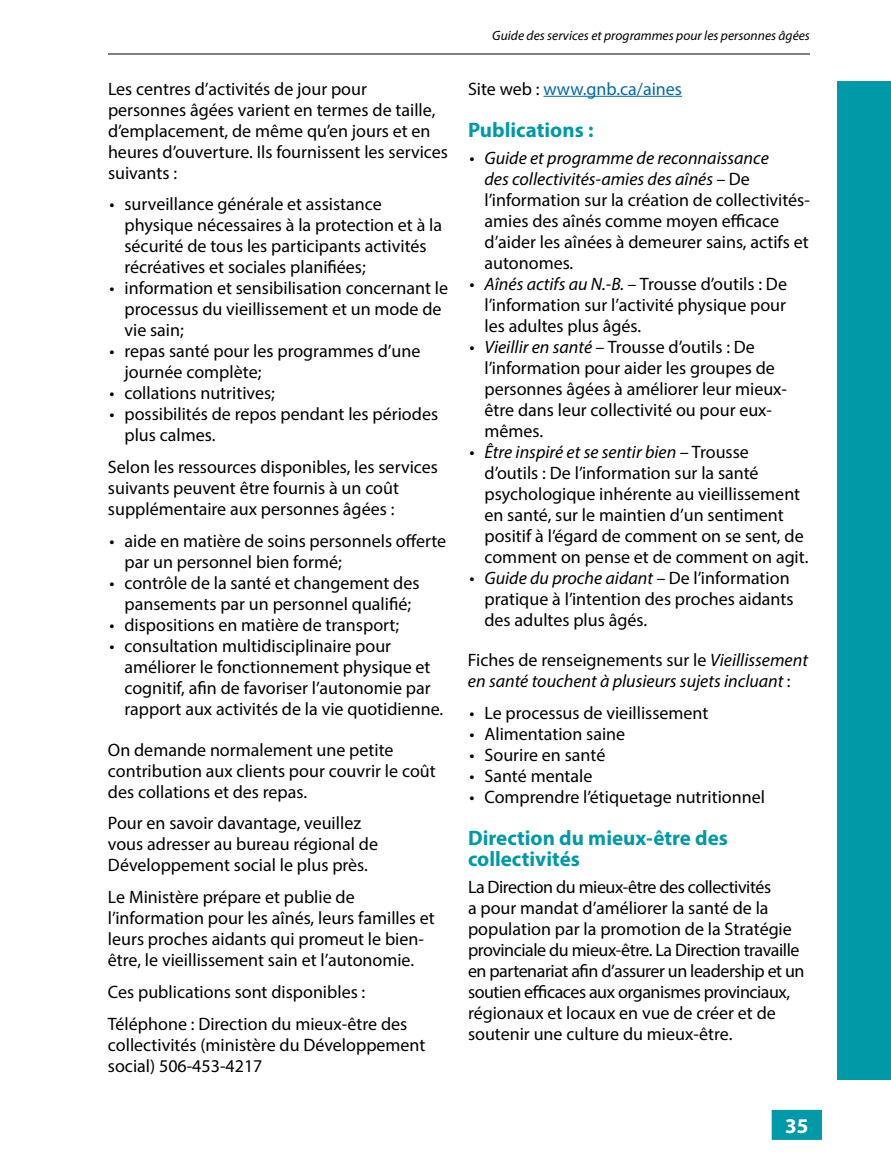
<style>
.page{position:relative;width:891px;height:1161px;background:#fff}
.page>*{position:absolute;margin:0;border:0;box-sizing:border-box;transform-origin:0 0}
.t1{font:700 21px/21px "Myriad Pro";color:#0099a8}
.t2{font:700 21px "Myriad Pro";color:#fff}
.t3{font:18px/21px "Myriad Pro";color:#000}
.t4{font:18px/21px "Myriad Pro";letter-spacing:-.025em;color:#000}
.t5{font:italic 18px/21px "Myriad Pro";color:#000}
.t6{font:18px "Myriad Pro";color:#0069aa}
.t7{font:italic 13.5px "Myriad Pro";color:#000}
.s1{color:#000}
.s2{font-style:italic}
.s3{font-style:normal}
</style>
<div class="page">
<div style="left:772px;top:1110px;width:50px;height:30px;background:#0099a8"></div>
<hr style="left:108px;top:54px;width:702px;height:1px;background:#000">
<div style="left:837px;top:81px;width:54px;height:999px;background:#0099a8"></div>
<hr style="left:543px;top:96px;width:139px;height:1px;background:#0069aa">
<p class="t3" style="left:108px;top:78px;width:342px">Les centres d’activités de jour pour personnes âgées varient en termes de taille, d’emplacement, de même qu’en jours et en heures d’ouverture. Ils fournissent les services suivants :</p>
<p class="t3" style="left:124px;top:194px;width:319px;text-indent:-15px">• surveillance générale et assistance physique nécessaires à la protection et à la sécurité de tous les participants activités récréatives et sociales planifiées;</p>
<p class="t3" style="left:124px;top:278px;width:325px;text-indent:-15px">• information et sensibilisation concernant le processus du vieillissement et un mode de vie sain;</p>
<p class="t3" style="left:124px;top:341px;width:298px;text-indent:-15px">• repas santé pour les programmes d’une journée complète;</p>
<p class="t3" style="left:109px;top:383px;width:167px">• collations nutritives;</p>
<p class="t3" style="left:124px;top:404px;width:315px;text-indent:-15px">• possibilités de repos pendant les périodes plus calmes.</p>
<p class="t3" style="left:108px;top:456px;width:332px">Selon les ressources disponibles, les services suivants peuvent être fournis à un coût supplémentaire aux personnes âgées :</p>
<p class="t3" style="left:124px;top:530px;width:323px;text-indent:-15px">• aide en matière de soins personnels offerte par un personnel bien formé;</p>
<p class="t3" style="left:109px;top:572px;width:312px;text-align:center">• contrôle de la santé et changement des pansements par un personnel qualifié;</p>
<p class="t3" style="left:109px;top:614px;width:291px">• dispositions en matière de transport;</p>
<p class="t3" style="left:124px;top:635px;width:320px;text-indent:-15px">• consultation multidisciplinaire pour améliorer le fonctionnement physique et cognitif, afin de favoriser l’autonomie par rapport aux activités de la vie quotidienne.</p>
<p class="t3" style="left:108px;top:739px;width:329px">On demande normalement une petite contribution aux clients pour couvrir le coût des collations et des repas.</p>
<p class="t3" style="left:108px;top:813px;width:272px">Pour en savoir davantage, veuillez vous adresser au bureau régional de<br>Développement social le plus près.</p>
<p class="t3" style="left:108px;top:886px;width:328px">Le Ministère prépare et publie de l’information pour les aînés, leurs familles et leurs proches aidants qui promeut le bien&shy;être, le vieillissement sain et l’autonomie.</p>
<p class="t3" style="left:108px;top:976px;width:301px;line-height:31.8px">Ces publications sont disponibles :<br>Téléphone : Direction du mieux-être des</p>
<p class="t3" style="left:108px;top:1034px;width:319px">collectivités (ministère du Développement social) 506-453-4217</p>
<p class="t7" style="left:492px;top:27px;width:319px">Guide des services et programmes pour les personnes âgées</p>
<p class="t6" style="left:468px;top:77px;width:216px"><span class="s1">Site web :</span> www.gnb.ca/aines</p>
<p class="t1" style="left:468px;top:119px;width:127px">Publications :</p>
<p class="t3" style="left:484px;top:147px;width:327px;text-indent:-15px"><span class="s2">• Guide et programme de reconnaissance<br>des collectivités-amies des aînés –</span> De l’information sur la création de collectivités&shy;amies des aînés comme moyen efficace d’aider les aînées à demeurer sains, actifs et autonomes.</p>
<p class="t3" style="left:484px;top:273px;width:304px;text-align:justify;text-indent:-15px"><span class="s2">• Aînés actifs au N.-B. –</span> Trousse d’outils : De l’information sur l’activité physique pour les adultes plus âgés.</p>
<p class="t3" style="left:484px;top:336px;width:304px;text-indent:-15px"><span class="s2">• Vieillir en santé –</span> Trousse d’outils : De l’information pour aider les groupes de personnes âgées à améliorer leur mieux&shy;être dans leur collectivité ou pour eux&shy;mêmes.</p>
<p class="t3" style="left:484px;top:441px;width:325px;text-indent:-15px"><span class="s2">• Être inspiré et se sentir bien –</span> Trousse<br>d’outils : De l’information sur la santé psychologique inhérente au vieillissement en santé, sur le maintien d’un sentiment positif à l’égard de comment on se sent, de comment on pense et de comment on agit.</p>
<p class="t3" style="left:484px;top:567px;width:311px;text-indent:-15px"><span class="s2">• Guide du proche aidant –</span> De l’information pratique à l’intention des proches aidants des adultes plus âgés.</p>
<p class="t5" style="left:468px;top:649px;width:342px"><span class="s3">Fiches de renseignements sur le</span> Vieillissement en santé touchent à plusieurs sujets incluant <span class="s3">:</span></p>
<p class="t3" style="left:469px;top:702px;width:240px">• Le processus de vieillissement</p>
<p class="t3" style="left:469px;top:723px;width:157px">• Alimentation saine</p>
<p class="t3" style="left:469px;top:744px;width:137px">• Sourire en santé</p>
<p class="t3" style="left:469px;top:765px;width:125px">• Santé mentale</p>
<p class="t3" style="left:469px;top:786px;width:297px">• Comprendre l’étiquetage nutritionnel</p>
<p class="t1" style="left:468px;top:827px;width:261px">Direction du mieux-être des collectivités</p>
<p class="t4" style="left:468px;top:876px;width:338px">La Direction du mieux-être des collectivités<br>a pour mandat d’améliorer la santé de la population par la promotion de la Stratégie provinciale du mieux-être. La Direction travaille en partenariat afin d’assurer un leadership et un soutien efficaces aux organismes provinciaux, régionaux et locaux en vue de créer et de soutenir une culture du mieux-être.</p>
<p class="t2" style="left:785px;top:1112px;width:25px">35</p>
</div>
